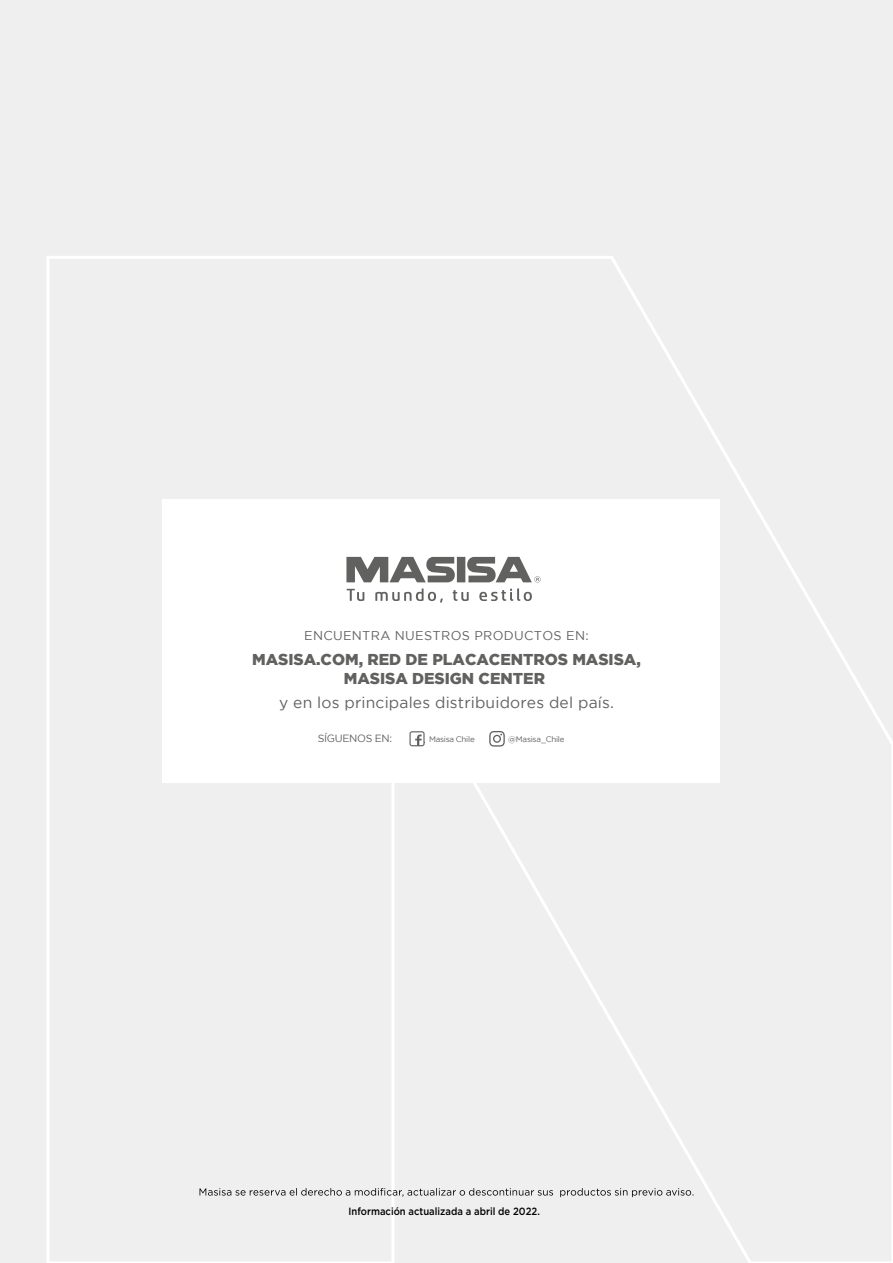
<style>
.page{position:relative;width:893px;height:1263px;background:#efefef}
.page>*{position:absolute;margin:0;border:0;box-sizing:border-box;transform-origin:0 0}
.t1{font:900 15.75px/18.9px "Gotham";color:#616160;text-align:center}
.t2{font:15.6px "Gotham";letter-spacing:.01em;color:#626260}
.t3{font:12.75px "Gotham";letter-spacing:.025em;color:#616160}
.t4{font:500 10.5px "Gotham";color:#000;scale:.9 1}
.t5{font:10.5px "Gotham";letter-spacing:-.03em;color:#616160}
.t6{font:7.95px "Gotham";letter-spacing:-.025em;color:#616160}
</style>
<div class="page">
<div style="left:45px;top:253px;width:848px;height:1010px;background:#efefef"></div>
<div style="left:162px;top:500px;width:558px;height:283px;background:#fff"></div>
<svg style="left:347px;top:589px;width:17px;height:12px"></svg>
<svg style="left:375px;top:588px;width:68px;height:15px"></svg>
<svg style="left:453px;top:590px;width:16px;height:11px"></svg>
<svg style="left:479px;top:588px;width:53px;height:13px"></svg>
<svg style="left:346px;top:557px;width:195px;height:25px"></svg>
<svg style="left:409px;top:731px;width:16px;height:15px"></svg>
<svg style="left:489px;top:731px;width:16px;height:16px"></svg>
<svg style="left:200px;top:1188px;width:493px;height:9px"></svg>
<p class="t3" style="left:304px;top:628px;width:286px">ENCUENTRA NUESTROS PRODUCTOS EN:</p>
<p class="t1" style="left:252px;top:649px;width:390px">MASISA.COM, RED DE PLACACENTROS MASISA,<br>MASISA DESIGN CENTER</p>
<p class="t2" style="left:279px;top:692px;width:336px">y en los principales distribuidores del país.</p>
<p class="t5" style="left:318px;top:732px;width:76px">SÍGUENOS EN:</p>
<p class="t6" style="left:429px;top:734px;width:47px">Masisa Chile</p>
<p class="t6" style="left:508px;top:734px;width:58px">@Masisa_Chile</p>
<p class="t4" style="left:349px;top:1205px;width:214px">Información actualizada a abril de 2022.</p>
</div>
